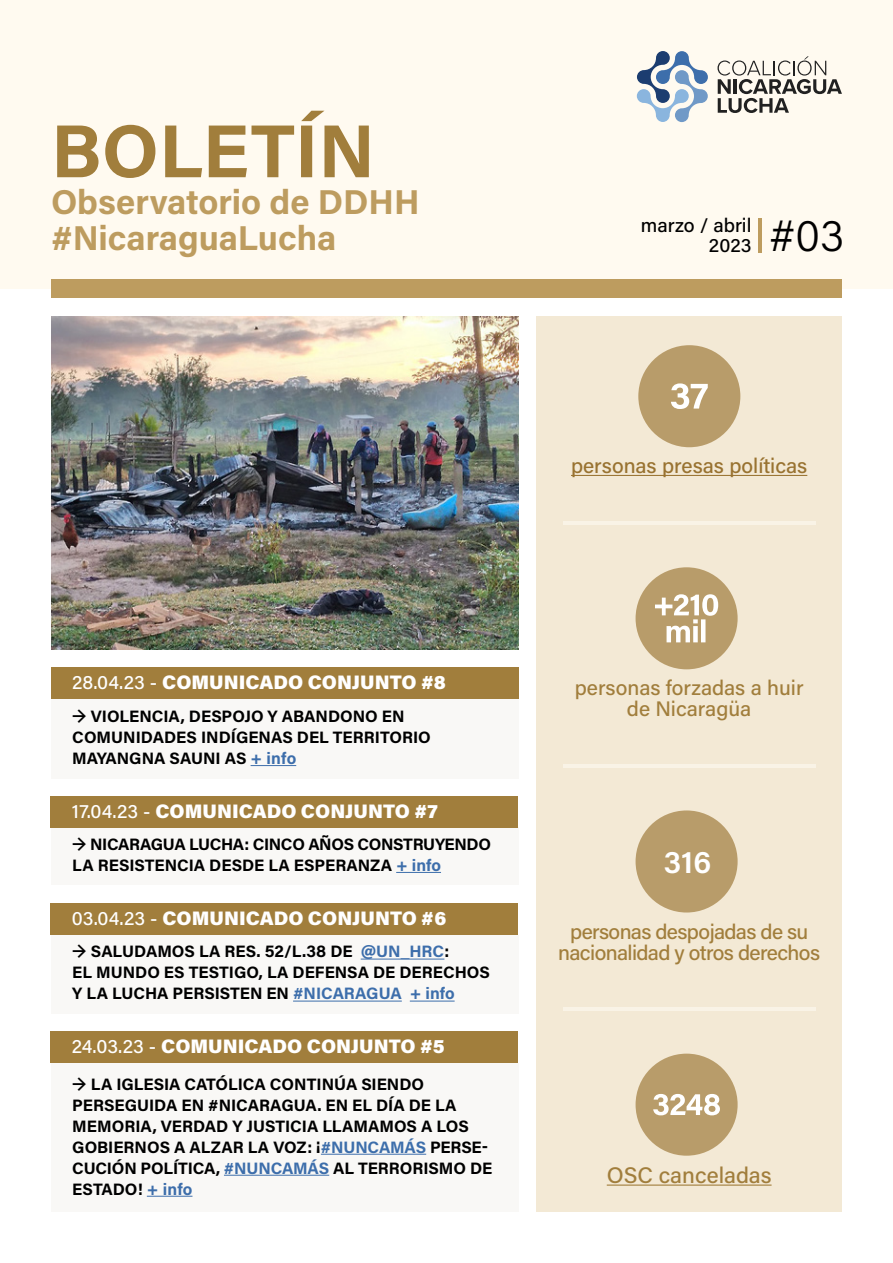
<style>
.page{position:relative;width:893px;height:1263px;background:#fff}
.page>*{position:absolute;margin:0;border:0;box-sizing:border-box;transform-origin:0 0}
.t1{font:700 75px "Acumin Pro";color:#a17e3c}
.t2{font:300 45px "Acumin Pro";color:#000}
.t3{font:700 34.5px/36px "Acumin Pro";color:#bd9c5f}
.t4{font:600 31.5px "Acumin Pro";color:#fff}
.t5{font:500 22.5px "Acumin Pro";color:#a17e3c}
.t6{font:500 21px/21px "Acumin Pro";letter-spacing:-.01em;color:#a17e3c;text-align:center}
.t7{font:500 21px/21px "Acumin Pro";letter-spacing:-.03em;color:#a17e3c;text-align:center}
.t8{font:900 19.5px "Acumin Pro";color:#fff}
.t9{font:500 19.5px/19.5px "Acumin Pro";color:#000;text-align:right}
.t10{font:700 16.5px/21px "Acumin Pro";color:#000}
.s1{font-weight:500}
.s2{color:#3d6eab}
</style>
<div class="page">
<div style="left:536px;top:317px;width:306px;height:895px;background:#f3e9d5"></div>
<div style="left:0;top:0;width:893px;height:289px;background:#fffaf0"></div>
<div style="left:51px;top:280px;width:791px;height:18px;background:#bd9c5f"></div>
<hr style="left:759px;top:218px;width:3px;height:35px;background:#bd9c5f">
<svg style="left:637px;top:51px;width:71px;height:71px"></svg>
<svg style="left:717px;top:56px;width:125px;height:57px"></svg>
<hr style="left:563px;top:522px;width:253px;height:3px;background:#fff">
<hr style="left:563px;top:765px;width:253px;height:3px;background:#fff">
<hr style="left:563px;top:1008px;width:253px;height:3px;background:#fff">
<div style="left:51px;top:667px;width:467px;height:32px;background:#a17e3c"></div>
<div style="left:51px;top:699px;width:467px;height:79px;background:#f7f6f4"></div>
<hr style="left:251px;top:765px;width:45px;height:1px;background:#3d6eab">
<div style="left:51px;top:828px;width:467px;height:57px;background:#f7f6f4"></div>
<div style="left:51px;top:796px;width:467px;height:32px;background:#a17e3c"></div>
<hr style="left:396px;top:872px;width:45px;height:1px;background:#3d6eab">
<div style="left:51px;top:935px;width:467px;height:78px;background:#f7f6f4"></div>
<div style="left:51px;top:903px;width:467px;height:32px;background:#a17e3c"></div>
<hr style="left:361px;top:959px;width:83px;height:1px;background:#3d6eab">
<hr style="left:293px;top:1001px;width:109px;height:1px;background:#3d6eab">
<hr style="left:410px;top:1001px;width:45px;height:1px;background:#3d6eab">
<div style="left:51px;top:1031px;width:467px;height:32px;background:#a17e3c"></div>
<div style="left:51px;top:1063px;width:467px;height:149px;background:#f7f6f4"></div>
<hr style="left:321px;top:1154px;width:105px;height:1px;background:#3d6eab">
<hr style="left:224px;top:1175px;width:105px;height:1px;background:#3d6eab">
<hr style="left:147px;top:1196px;width:45px;height:1px;background:#3d6eab">
<hr style="left:571px;top:475px;width:236px;height:1px;background:#a17e3c">
<div style="left:638px;top:345px;width:102px;height:102px;background:#b89c6a;border-radius:50%"></div>
<svg style="left:671px;top:383px;width:37px;height:26px"></svg>
<div style="left:636px;top:567px;width:102px;height:102px;background:#b89c6a;border-radius:50%"></div>
<svg style="left:655px;top:594px;width:63px;height:48px"></svg>
<div style="left:636px;top:810px;width:102px;height:102px;background:#b89c6a;border-radius:50%"></div>
<hr style="left:607px;top:1184px;width:165px;height:2px;background:#a17e3c">
<div style="left:636px;top:1053px;width:102px;height:103px;background:#b89c6a;border-radius:50%"></div>
<svg style="left:653px;top:1094px;width:67px;height:21px"></svg>
<img style="left:51px;top:316px;width:467px;height:333px">
<h1 class="t1" style="left:51px;top:98px;width:325px">BOLETÍN</h1>
<h3 class="t3" style="left:51px;top:183px;width:370px">Observatorio de DDHH #NicaraguaLucha</h3>
<p class="t9" style="left:641px;top:215px;width:112px">marzo / abril<br>2023</p>
<h2 class="t2" style="left:769px;top:204px;width:77px">#03</h2>
<p class="t6" style="left:571px;top:455px;width:238px">personas presas políticas</p>
<p class="t8" style="left:72px;top:668px;width:375px"><span class="s1">28.04.23 -</span> COMUNICADO CONJUNTO #8</p>
<p class="t10" style="left:72px;top:705px;width:360px">→ VIOLENCIA, DESPOJO Y ABANDONO EN<br>COMUNIDADES INDÍGENAS DEL TERRITORIO<br>MAYANGNA SAUNI AS <span class="s2">+ info</span></p>
<p class="t8" style="left:72px;top:797px;width:367px"><span class="s1">17.04.23 -</span> COMUNICADO CONJUNTO #7</p>
<p class="t10" style="left:72px;top:833px;width:420px">→ NICARAGUA LUCHA: CINCO AÑOS CONSTRUYENDO<br>LA RESISTENCIA DESDE LA ESPERANZA <span class="s2">+ info</span></p>
<p class="t8" style="left:72px;top:904px;width:376px"><span class="s1">03.04.23 -</span> COMUNICADO CONJUNTO #6</p>
<p class="t10" style="left:72px;top:940px;width:419px">→ SALUDAMOS LA RES. 52/L.38 DE <span class="s2">@UN_HRC</span>:<br>EL MUNDO ES TESTIGO, LA DEFENSA DE DERECHOS<br>Y LA LUCHA PERSISTEN EN <span class="s2">#NICARAGUA + info</span></p>
<p class="t8" style="left:72px;top:1032px;width:374px"><span class="s1">24.03.23 -</span> COMUNICADO CONJUNTO #5</p>
<p class="t10" style="left:72px;top:1072px;width:422px">→ LA IGLESIA CATÓLICA CONTINÚA SIENDO PERSEGUIDA EN #NICARAGUA. EN EL DÍA DE LA MEMORIA, VERDAD Y JUSTICIA LLAMAMOS A LOS GOBIERNOS A ALZAR LA VOZ: ¡<span class="s2">#NUNCAMÁS</span> PERSE-CUCIÓN POLÍTICA, <span class="s2">#NUNCAMÁS</span> AL TERRORISMO DE ESTADO! <span class="s2">+ info</span></p>
<p class="t6" style="left:575px;top:677px;width:230px">personas forzadas a huir de Nicaragüa</p>
<h3 class="t4" style="left:664px;top:840px;width:49px">316</h3>
<p class="t7" style="left:558px;top:920px;width:264px">personas despojadas de su nacionalidad y otros derechos</p>
<h3 class="t5" style="left:607px;top:1159px;width:166px">OSC canceladas</h3>
</div>
